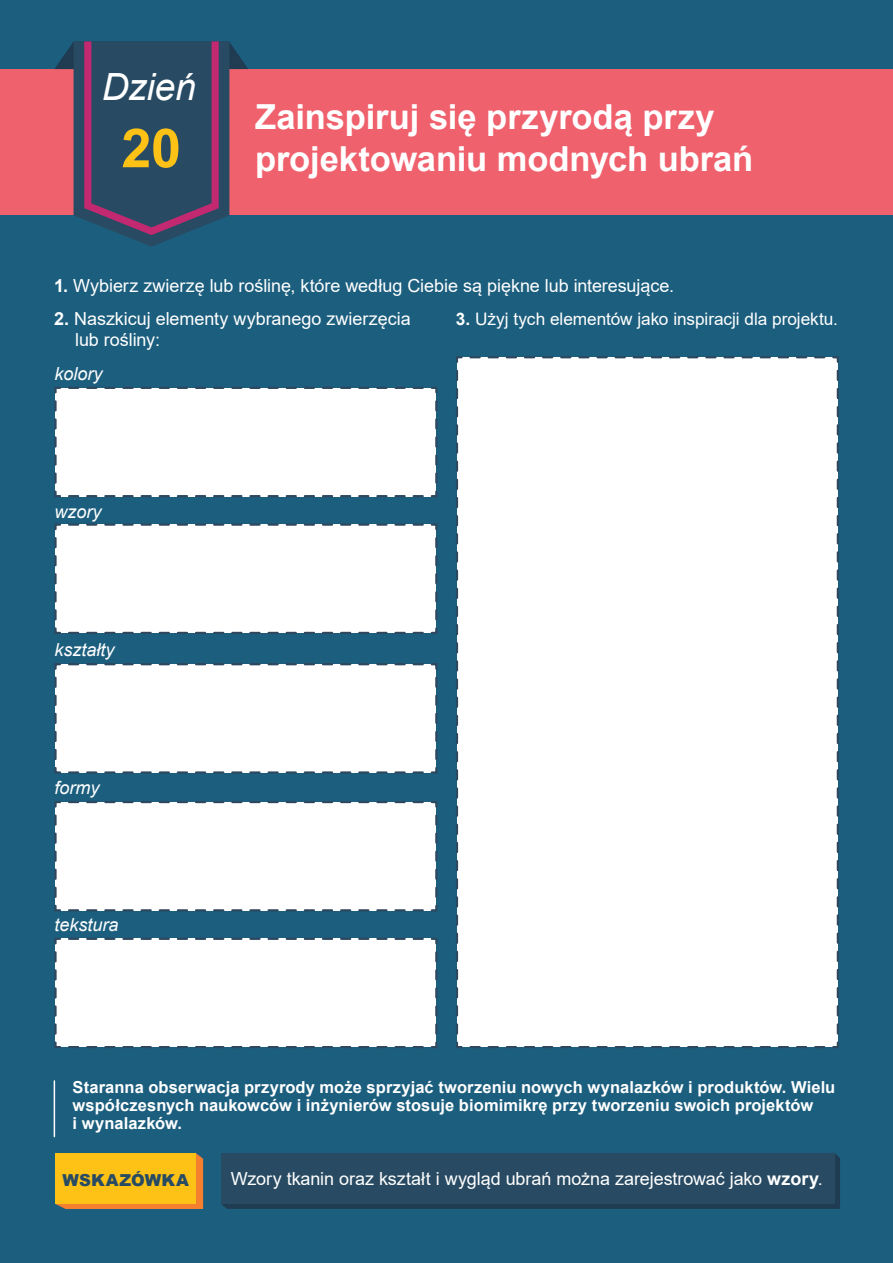
<style>
.page{position:relative;width:893px;height:1263px;background:#1c5e7e}
.page>*{position:absolute;margin:0;border:0;box-sizing:border-box;transform-origin:0 0}
.t1{font:700 54px "Arial";color:#fec217}
.t2{font:italic 37.5px "Arial";letter-spacing:-.01em;color:#fff}
.t3{font:700 34.5px/42px "Arial";letter-spacing:-.005em;color:#fff}
.t4{font:18px/21px "Arial";letter-spacing:-.005em;color:#fff}
.t5{font:italic 18px "Arial";color:#fff}
.t6{font:17.25px "Arial";letter-spacing:-.005em;color:#fff}
.t7{font:700 16.5px/18px "Arial";letter-spacing:.005em;color:#fff}
.t8{font:900 16.5px "Arial";letter-spacing:.01em;color:#284b63}
.s1{font-weight:700}
</style>
<div class="page">
<div style="left:222px;top:1153px;width:618px;height:56px;background:#1f3c52"></div>
<div style="left:0;top:69px;width:893px;height:146px;background:#f0616e"></div>
<svg style="left:54px;top:41px;width:194px;height:206px"></svg>
<div style="left:54px;top:387px;width:384px;height:110px;background:#fff"></div>
<div style="left:456px;top:356px;width:383px;height:692px;background:#fff"></div>
<div style="left:54px;top:663px;width:384px;height:111px;background:#fff"></div>
<div style="left:54px;top:523px;width:384px;height:111px;background:#fff"></div>
<div style="left:54px;top:801px;width:384px;height:111px;background:#fff"></div>
<div style="left:54px;top:938px;width:384px;height:110px;background:#fff"></div>
<div style="left:221px;top:1153px;width:613px;height:51px;background:#284b63"></div>
<hr style="left:54px;top:1081px;width:1px;height:55px;background:#fff">
<svg style="left:55px;top:1153px;width:148px;height:56px"></svg>
<div style="left:55px;top:1153px;width:141px;height:51px;background:#fec217"></div>
<h2 class="t2" style="left:102px;top:62px;width:96px">Dzień</h2>
<h1 class="t1" style="left:121px;top:110px;width:61px">20</h1>
<h3 class="t3" style="left:255px;top:96px;width:500px">Zainspiruj się przyrodą przy projektowaniu modnych ubrań</h3>
<p class="t4" style="left:54px;top:275px;width:622px"><span class="s1">1.</span> Wybierz zwierzę lub roślinę, które według Ciebie są piękne lub interesujące.</p>
<p class="t4" style="left:75px;top:308px;width:337px;text-indent:-21px"><span class="s1">2.</span> Naszkicuj elementy wybranego zwierzęcia lub rośliny:</p>
<p class="t6" style="left:456px;top:307px;width:384px"><span class="s1">3.</span> Użyj tych elementów jako inspiracji dla projektu.</p>
<p class="t5" style="left:54px;top:362px;width:50px">kolory</p>
<p class="t5" style="left:54px;top:500px;width:48px">wzory</p>
<p class="t5" style="left:54px;top:638px;width:62px">kształty</p>
<p class="t5" style="left:54px;top:776px;width:46px">formy</p>
<p class="t5" style="left:54px;top:913px;width:66px">tekstura</p>
<p class="t7" style="left:73px;top:1079px;width:764px">Staranna obserwacja przyrody może sprzyjać tworzeniu nowych wynalazków i produktów. Wielu współczesnych naukowców i inżynierów stosuje biomimikrę przy tworzeniu swoich projektów<br>i wynalazków.</p>
<p class="t4" style="left:231px;top:1168px;width:594px">Wzory tkanin oraz kształt i wygląd ubrań można zarejestrować jako <span class="s1">wzory</span>.</p>
<p class="t8" style="left:63px;top:1168px;width:128px">WSKAZÓWKA</p>
</div>
